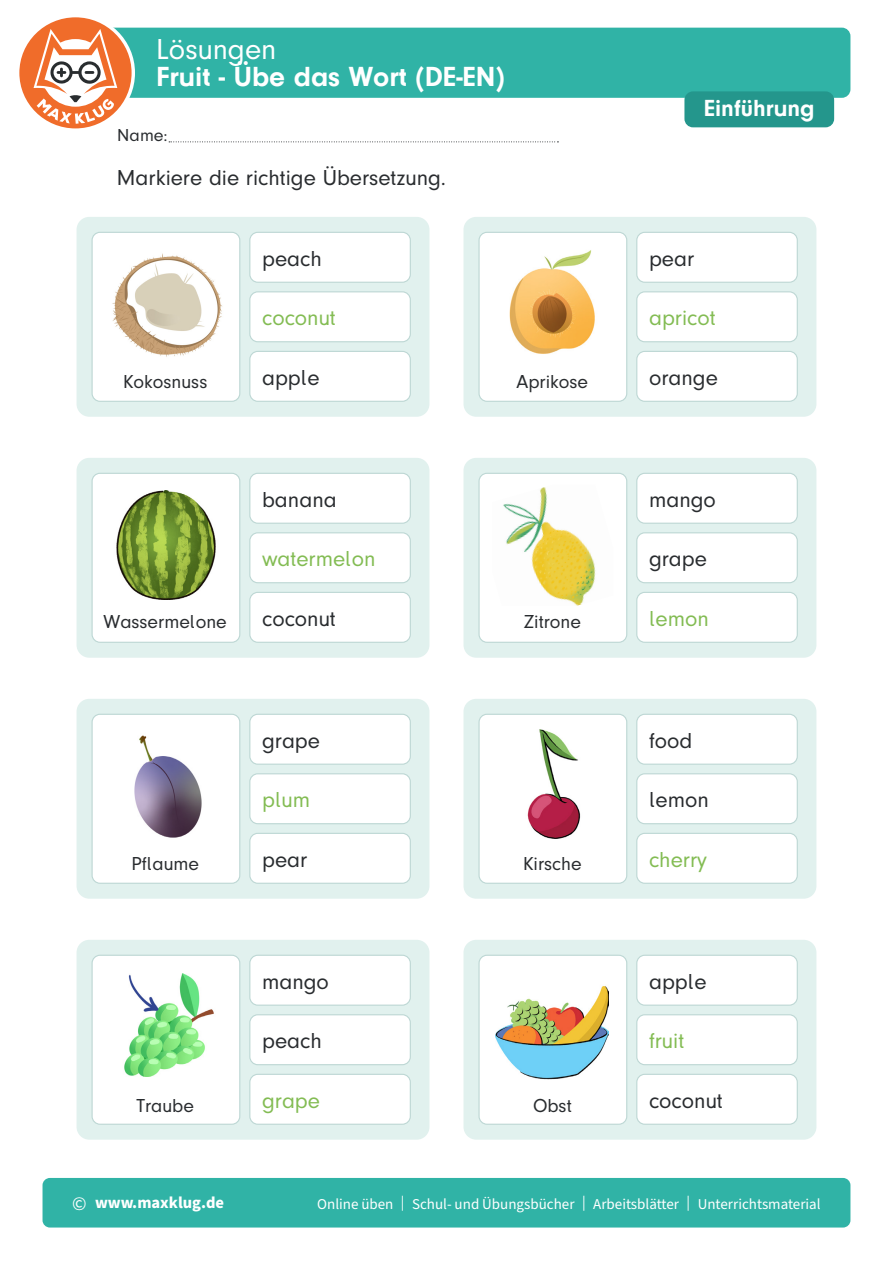
<style>
.page{position:relative;width:893px;height:1263px;background:#fff}
.page>*{position:absolute;margin:0;border:0;box-sizing:border-box;transform-origin:0 0}
.t1{font:30px "Mk Druckschrift N";color:#fff}
.t2{font:700 28.5px "Mk Druckschrift N";color:#fff}
.t3{font:700 24px "Mk Druckschrift N";color:#fff}
.t4{font:22.5px "Mk Druckschrift N";color:#292c2f}
.t5{font:22.5px "Mk Druckschrift N";color:#83bc53}
.t6{font:19.5px "Mk Druckschrift N";color:#292c2f}
.t7{font:18px "Mk Druckschrift N";color:#292c2f}
.t8{font:700 16.5px "Source Sans Pro";color:#fff}
.t9{font:15px "Source Sans Pro";color:#fff}
.s1{font-weight:400;font-size:19.5px}
</style>
<div class="page">
<div style="left:75px;top:28px;width:775px;height:70px;background:#30b3a6;border-radius:9px"></div>
<svg style="left:169px;top:141px;width:389px;height:1px"></svg>
<svg style="left:19px;top:17px;width:116px;height:112px"></svg>
<div style="left:43px;top:1178px;width:807px;height:49px;background:#30b3a6;border-radius:7px"></div>
<div style="left:684px;top:91px;width:150px;height:36px;background:#24968c;border-radius:9px"></div>
<div style="left:77px;top:217px;width:352px;height:200px;background:#e1f1ee;border-radius:13px"></div>
<div style="left:92px;top:232px;width:148px;height:169px;background:#fff;border-radius:8px"></div>
<div style="left:92px;top:232px;width:148px;height:170px;border:1px solid #bdd7d4;border-radius:8px"></div>
<div style="left:250px;top:232px;width:160px;height:50px;background:#fff;border-radius:8px"></div>
<div style="left:249px;top:232px;width:162px;height:51px;border:1px solid #bdd7d4;border-radius:8px"></div>
<div style="left:250px;top:292px;width:160px;height:50px;background:#fff;border-radius:8px"></div>
<div style="left:249px;top:291px;width:162px;height:51px;border:1px solid #bdd7d4;border-radius:8px"></div>
<div style="left:250px;top:351px;width:160px;height:50px;background:#fff;border-radius:8px"></div>
<div style="left:249px;top:351px;width:162px;height:51px;border:1px solid #bdd7d4;border-radius:8px"></div>
<div style="left:77px;top:458px;width:352px;height:200px;background:#e1f1ee;border-radius:13px"></div>
<div style="left:92px;top:473px;width:148px;height:169px;background:#fff;border-radius:8px"></div>
<div style="left:92px;top:473px;width:148px;height:170px;border:1px solid #bdd7d4;border-radius:8px"></div>
<div style="left:250px;top:473px;width:160px;height:50px;background:#fff;border-radius:8px"></div>
<div style="left:249px;top:473px;width:162px;height:51px;border:1px solid #bdd7d4;border-radius:8px"></div>
<div style="left:250px;top:533px;width:160px;height:50px;background:#fff;border-radius:8px"></div>
<div style="left:249px;top:532px;width:162px;height:51px;border:1px solid #bdd7d4;border-radius:8px"></div>
<div style="left:250px;top:592px;width:160px;height:50px;background:#fff;border-radius:8px"></div>
<div style="left:249px;top:592px;width:162px;height:51px;border:1px solid #bdd7d4;border-radius:8px"></div>
<div style="left:77px;top:940px;width:352px;height:200px;background:#e1f1ee;border-radius:13px"></div>
<div style="left:92px;top:955px;width:148px;height:169px;background:#fff;border-radius:8px"></div>
<div style="left:92px;top:955px;width:148px;height:170px;border:1px solid #bdd7d4;border-radius:8px"></div>
<div style="left:250px;top:955px;width:160px;height:50px;background:#fff;border-radius:8px"></div>
<div style="left:249px;top:955px;width:162px;height:51px;border:1px solid #bdd7d4;border-radius:8px"></div>
<div style="left:250px;top:1015px;width:160px;height:50px;background:#fff;border-radius:8px"></div>
<div style="left:249px;top:1014px;width:162px;height:51px;border:1px solid #bdd7d4;border-radius:8px"></div>
<div style="left:250px;top:1074px;width:160px;height:50px;background:#fff;border-radius:8px"></div>
<div style="left:249px;top:1074px;width:162px;height:51px;border:1px solid #bdd7d4;border-radius:8px"></div>
<div style="left:77px;top:699px;width:352px;height:200px;background:#e1f1ee;border-radius:13px"></div>
<div style="left:92px;top:714px;width:148px;height:169px;background:#fff;border-radius:8px"></div>
<div style="left:92px;top:714px;width:148px;height:170px;border:1px solid #bdd7d4;border-radius:8px"></div>
<div style="left:250px;top:714px;width:160px;height:50px;background:#fff;border-radius:8px"></div>
<div style="left:249px;top:714px;width:162px;height:51px;border:1px solid #bdd7d4;border-radius:8px"></div>
<div style="left:250px;top:774px;width:160px;height:50px;background:#fff;border-radius:8px"></div>
<div style="left:249px;top:773px;width:162px;height:51px;border:1px solid #bdd7d4;border-radius:8px"></div>
<div style="left:250px;top:833px;width:160px;height:50px;background:#fff;border-radius:8px"></div>
<div style="left:249px;top:833px;width:162px;height:51px;border:1px solid #bdd7d4;border-radius:8px"></div>
<div style="left:463px;top:217px;width:353px;height:200px;background:#e1f1ee;border-radius:13px"></div>
<div style="left:479px;top:232px;width:148px;height:169px;background:#fff;border-radius:8px"></div>
<div style="left:478px;top:232px;width:149px;height:170px;border:1px solid #bdd7d4;border-radius:8px"></div>
<div style="left:637px;top:232px;width:160px;height:50px;background:#fff;border-radius:8px"></div>
<div style="left:636px;top:232px;width:162px;height:51px;border:1px solid #bdd7d4;border-radius:8px"></div>
<div style="left:637px;top:292px;width:160px;height:50px;background:#fff;border-radius:8px"></div>
<div style="left:636px;top:291px;width:162px;height:51px;border:1px solid #bdd7d4;border-radius:8px"></div>
<div style="left:637px;top:351px;width:160px;height:50px;background:#fff;border-radius:8px"></div>
<div style="left:636px;top:351px;width:162px;height:51px;border:1px solid #bdd7d4;border-radius:8px"></div>
<div style="left:463px;top:458px;width:353px;height:200px;background:#e1f1ee;border-radius:13px"></div>
<div style="left:479px;top:473px;width:148px;height:169px;background:#fff;border-radius:8px"></div>
<div style="left:478px;top:473px;width:149px;height:170px;border:1px solid #bdd7d4;border-radius:8px"></div>
<div style="left:637px;top:473px;width:160px;height:50px;background:#fff;border-radius:8px"></div>
<div style="left:636px;top:473px;width:162px;height:51px;border:1px solid #bdd7d4;border-radius:8px"></div>
<div style="left:637px;top:533px;width:160px;height:50px;background:#fff;border-radius:8px"></div>
<div style="left:636px;top:532px;width:162px;height:51px;border:1px solid #bdd7d4;border-radius:8px"></div>
<div style="left:637px;top:592px;width:160px;height:50px;background:#fff;border-radius:8px"></div>
<div style="left:636px;top:592px;width:162px;height:51px;border:1px solid #bdd7d4;border-radius:8px"></div>
<div style="left:463px;top:940px;width:353px;height:200px;background:#e1f1ee;border-radius:13px"></div>
<div style="left:479px;top:955px;width:148px;height:169px;background:#fff;border-radius:8px"></div>
<div style="left:478px;top:955px;width:149px;height:170px;border:1px solid #bdd7d4;border-radius:8px"></div>
<div style="left:637px;top:955px;width:160px;height:50px;background:#fff;border-radius:8px"></div>
<div style="left:636px;top:955px;width:162px;height:51px;border:1px solid #bdd7d4;border-radius:8px"></div>
<div style="left:637px;top:1015px;width:160px;height:50px;background:#fff;border-radius:8px"></div>
<div style="left:636px;top:1014px;width:162px;height:51px;border:1px solid #bdd7d4;border-radius:8px"></div>
<div style="left:637px;top:1074px;width:160px;height:50px;background:#fff;border-radius:8px"></div>
<div style="left:636px;top:1074px;width:162px;height:51px;border:1px solid #bdd7d4;border-radius:8px"></div>
<div style="left:463px;top:699px;width:353px;height:200px;background:#e1f1ee;border-radius:13px"></div>
<div style="left:479px;top:714px;width:148px;height:169px;background:#fff;border-radius:8px"></div>
<div style="left:478px;top:714px;width:149px;height:170px;border:1px solid #bdd7d4;border-radius:8px"></div>
<div style="left:637px;top:714px;width:160px;height:50px;background:#fff;border-radius:8px"></div>
<div style="left:636px;top:714px;width:162px;height:51px;border:1px solid #bdd7d4;border-radius:8px"></div>
<div style="left:637px;top:774px;width:160px;height:50px;background:#fff;border-radius:8px"></div>
<div style="left:636px;top:773px;width:162px;height:51px;border:1px solid #bdd7d4;border-radius:8px"></div>
<div style="left:637px;top:833px;width:160px;height:50px;background:#fff;border-radius:8px"></div>
<div style="left:636px;top:833px;width:162px;height:51px;border:1px solid #bdd7d4;border-radius:8px"></div>
<img style="left:112px;top:253px;width:111px;height:104px">
<img style="left:509px;top:250px;width:86px;height:104px">
<img style="left:116px;top:491px;width:100px;height:109px">
<img style="left:503px;top:487px;width:93px;height:119px">
<img style="left:124px;top:974px;width:90px;height:103px">
<img style="left:495px;top:986px;width:113px;height:94px">
<img style="left:134px;top:735px;width:68px;height:103px">
<img style="left:527px;top:729px;width:54px;height:110px">
<h1 class="t1" style="left:156px;top:33px;width:122px">Lösungen</h1>
<p class="t2" style="left:156px;top:61px;width:350px">Fruit - Übe das Wort (DE-EN)</p>
<p class="t7" style="left:117px;top:125px;width:52px">Name:</p>
<p class="t4" style="left:117px;top:165px;width:331px">Markiere die richtige Übersetzung.</p>
<p class="t4" style="left:262px;top:246px;width:61px">peach</p>
<p class="t5" style="left:262px;top:306px;width:75px">coconut</p>
<p class="t4" style="left:262px;top:365px;width:59px">apple</p>
<p class="t6" style="left:123px;top:371px;width:86px">Kokosnuss</p>
<p class="t6" style="left:517px;top:371px;width:73px">Aprikose</p>
<p class="t4" style="left:262px;top:487px;width:76px">banana</p>
<p class="t5" style="left:262px;top:547px;width:115px">watermelon</p>
<p class="t4" style="left:262px;top:606px;width:75px">coconut</p>
<p class="t6" style="left:104px;top:611px;width:125px">Wassermelone</p>
<p class="t6" style="left:524px;top:611px;width:59px">Zitrone</p>
<p class="t4" style="left:262px;top:728px;width:60px">grape</p>
<p class="t5" style="left:262px;top:787px;width:50px">plum</p>
<p class="t4" style="left:262px;top:847px;width:47px">pear</p>
<p class="t6" style="left:131px;top:853px;width:69px">Pflaume</p>
<p class="t6" style="left:523px;top:853px;width:60px">Kirsche</p>
<p class="t4" style="left:262px;top:969px;width:68px">mango</p>
<p class="t4" style="left:262px;top:1028px;width:61px">peach</p>
<p class="t5" style="left:262px;top:1088px;width:60px">grape</p>
<p class="t6" style="left:136px;top:1095px;width:59px">Traube</p>
<p class="t6" style="left:533px;top:1095px;width:40px">Obst</p>
<p class="t3" style="left:704px;top:95px;width:112px">Einführung</p>
<p class="t4" style="left:649px;top:246px;width:47px">pear</p>
<p class="t5" style="left:649px;top:306px;width:68px">apricot</p>
<p class="t4" style="left:649px;top:365px;width:70px">orange</p>
<p class="t4" style="left:649px;top:487px;width:68px">mango</p>
<p class="t4" style="left:649px;top:547px;width:60px">grape</p>
<p class="t5" style="left:649px;top:606px;width:61px">lemon</p>
<p class="t4" style="left:649px;top:728px;width:45px">food</p>
<p class="t4" style="left:649px;top:787px;width:61px">lemon</p>
<p class="t5" style="left:649px;top:847px;width:59px">cherry</p>
<p class="t4" style="left:649px;top:969px;width:59px">apple</p>
<p class="t5" style="left:649px;top:1028px;width:37px">fruit</p>
<p class="t4" style="left:649px;top:1088px;width:75px">coconut</p>
<p class="t8" style="left:72px;top:1191px;width:153px"><span class="s1">©</span> www.maxklug.de</p>
<p class="t9" style="left:317px;top:1193px;width:505px">Online üben | Schul- und Übungsbücher | Arbeitsblätter | Unterrichtsmaterial</p>
</div>
